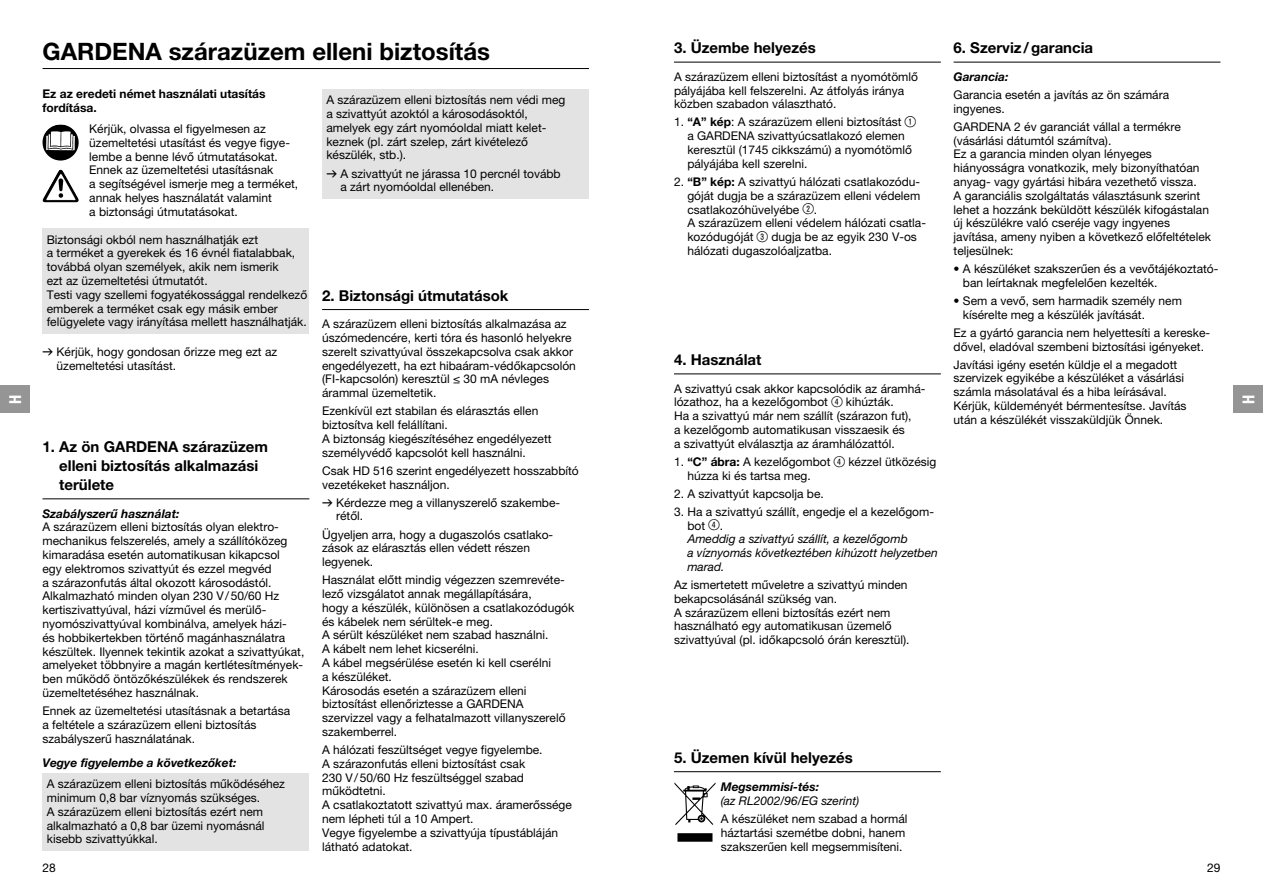
<style>
.page{position:relative;width:1263px;height:893px;background:#fff}
.page>*{position:absolute;margin:0;border:0;box-sizing:border-box;transform-origin:0 0}
.t1{font:700 24px "GARDENA Pro";color:#000}
.t2{font:16.5px "GARDENA Pro Bo Cond";color:#fff}
.t3{font:700 15px/18.8px "GARDENA Pro";color:#000}
.t4{font:12px/13.8px "GARDENA Pro";color:#000}
.t5{font:italic 12px/13.8px "GARDENA Pro";color:#000}
.t6{font:italic 700 12px "GARDENA Pro";color:#000}
.t7{font:700 12px/13.8px "GARDENA Pro";color:#000}
.s1{font-weight:700}
.s2{font-family:"Ziffernim Kreisund Quadrat BQ";font-size:15px}
.s3{font-family:"Formdruck"}
.s4{font-style:normal}
.s5{font-family:"Ziffernim Kreisund Quadrat BQ";font-style:normal;font-size:15px}
</style>
<div class="page">
<div style="left:0;top:386px;width:30px;height:27px;background:#959595"></div>
<div style="left:1233px;top:386px;width:30px;height:27px;background:#959595"></div>
<hr style="left:43px;top:498px;width:266px;height:1px;background:#000">
<div style="left:43px;top:229px;width:266px;height:105px;background:#e3e3e3"></div>
<svg style="left:65px;top:156px;width:7px;height:4px"></svg>
<svg style="left:60px;top:170px;width:9px;height:12px"></svg>
<div style="left:43px;top:773px;width:266px;height:78px;background:#e3e3e3"></div>
<hr style="left:322px;top:309px;width:267px;height:1px;background:#000">
<div style="left:322px;top:89px;width:267px;height:110px;background:#e3e3e3"></div>
<hr style="left:43px;top:68px;width:546px;height:1px;background:#000">
<hr style="left:674px;top:62px;width:267px;height:1px;background:#000">
<hr style="left:674px;top:373px;width:267px;height:1px;background:#000">
<hr style="left:674px;top:771px;width:267px;height:1px;background:#000">
<img style="left:674px;top:783px;width:41px;height:58px">
<hr style="left:954px;top:62px;width:266px;height:1px;background:#000">
<h2 class="t2" style="left:9px;top:404px;width:11px;rotate:-90deg">H</h2>
<h1 class="t1" style="left:43px;top:42px;width:449px">GARDENA szárazüzem elleni biztosítás</h1>
<p class="t3" style="left:674px;top:40px;width:143px">3. Üzembe helyezés</p>
<p class="t4" style="left:674px;top:71px;width:245px">A szárazüzem elleni biztosítást a nyomótömlő pályájába kell felszerelni. Az átfolyás iránya közben szabadon választható.</p>
<p class="t4" style="left:687px;top:117px;width:230px;text-indent:-13px">1. <span class="s1">“A” kép</span>: A szárazüzem elleni biztosítást <span class="s2">1 </span>a GARDENA szivattyúcsatlakozó elemen keresztül (1745 cikkszámú) a nyomótömlő pályájába kell szerelni.</p>
<p class="t4" style="left:687px;top:176px;width:240px;text-indent:-13px">2. <span class="s1">“B” kép:</span> A szivattyú hálózati csatlakozódu&shy;góját dugja be a szárazüzem elleni védelem csatlakozóhüvelyébe <span class="s2">2</span>.<br>A szárazüzem elleni védelem hálózati csatla&shy;kozódugóját <span class="s2">3</span> dugja be az egyik 230 V-os hálózati dugaszolóaljzatba.</p>
<p class="t7" style="left:43px;top:88px;width:225px">Ez az eredeti német használati utasítás fordítása.</p>
<p class="t4" style="left:89px;top:123px;width:210px">Kérjük, olvassa el figyelmesen az üzemeltetési utasítást és vegye figye&shy;lembe a benne lévő útmutatásokat.<br>Ennek az üzemeltetési utasításnak<br>a segítségével ismerje meg a terméket, annak helyes használatát valamint<br>a biztonsági útmutatásokat.</p>
<p class="t4" style="left:47px;top:234px;width:262px">Biztonsági okból nem használhatják ezt<br>a termé ket a gyerekek és 16 évnél fiatalabbak, továbbá olyan személyek, akik nem ismerik<br>ezt az üzemeltetési útmutatót.<br>Testi vagy szellemi fogyatékossággal rendelkező emberek a terméket csak egy másik ember felügyelete vagy irányítása mellett használhatják.</p>
<p class="t4" style="left:57px;top:346px;width:222px;text-indent:-14px"><span class="s3">v</span> Kérjük, hogy gondosan őrizze meg ezt az üzemeltetési utasítást.</p>
<p class="t4" style="left:326px;top:94px;width:241px">A szárazüzem elleni biztosítás nem védi meg a szivattyút azoktól a károsodásoktól, amelyek egy zárt nyomóoldal miatt kelet&shy;keznek (pl. zárt szelep, zárt kivételező készülék, stb.).</p>
<p class="t4" style="left:340px;top:168px;width:222px;text-indent:-14px"><span class="s3">v</span> A szivattyút ne járassa 10 percnél tovább a zárt nyomóoldal ellenében.</p>
<p class="t3" style="left:322px;top:287px;width:188px">2. Biztonsági útmutatások</p>
<p class="t4" style="left:322px;top:318px;width:255px">A szárazüzem elleni biztosítás alkalmazása az úszómedencére, kerti tóra és hasonló helyekre szerelt szivattyúval összekapcsolva csak akkor engedélyezett, ha ezt hibaáram-védőkapcsolón (FI-kapcsolón) keresztül ≤ 30 mA névleges árammal üzemeltetik.</p>
<p class="t4" style="left:322px;top:405px;width:231px">Ezenkívül ezt stabilan és elárasztás ellen biztosítva kell felállítani.<br>A biztonság kiegészítéséhez engedélyezett személyvédő kapcsolót kell használni.</p>
<p class="t4" style="left:322px;top:465px;width:258px">Csak HD 516 szerint engedélyezett hosszabbító vezetékeket használjon.</p>
<p class="t4" style="left:336px;top:497px;width:225px;text-indent:-14px"><span class="s3">v</span> Kérdezze meg a villanyszerelő szakembe - rétől.</p>
<p class="t4" style="left:322px;top:529px;width:233px">Ügyeljen arra, hogy a dugaszolós csatla ko&shy;zások az elárasztás ellen védett részen legyenek.</p>
<p class="t4" style="left:322px;top:574px;width:254px">Használat előtt mindig végezzen szemrevéte&shy;lező vizsgálatot annak megállapítására,<br>hogy a készülék, különösen a csatlakozódugók és kábelek nem sérültek-e meg.<br>A sérült készüléket nem szabad használni.<br>A kábelt nem lehet kicserélni.<br>A kábel megsérülése esetén ki kell cserélni<br>a készüléket.<br>Károsodás esetén a szárazüzem elleni biztosítást ellenőriztesse a GARDENA szervizzel vagy a felhatalmazott villanyszerelő szakemberrel.</p>
<p class="t4" style="left:322px;top:744px;width:251px">A hálózati feszültséget vegye figyelembe.<br>A szárazonfutás elleni biztosítást csak<br>230 V / 50/60 Hz feszültséggel szabad működtetni.<br>A csatlakoztatott szivattyú max. áramerőssége nem lépheti túl a 10 Ampert.<br>Vegye figyelembe a szivattyúja típus tábláján látható adatokat.</p>
<p class="t3" style="left:674px;top:352px;width:89px">4. Használat</p>
<p class="t4" style="left:674px;top:383px;width:253px">A szivattyú csak akkor kapcsolódik az áramhá&shy;lózathoz, ha a kezelőgombot <span class="s2">4</span> kihúzták.<br>Ha a szivattyú már nem szállít (szárazon fut),<br>a kezelőgomb automatikusan visszaesik és<br>a szivattyút elválasztja az áramhálózattól.</p>
<p class="t4" style="left:687px;top:456px;width:251px;text-indent:-13px">1. <span class="s1">“C” ábra:</span> A kezelőgombot <span class="s2">4</span> kézzel ütközésig húzza ki és tartsa meg.</p>
<p class="t4" style="left:674px;top:488px;width:151px">2. A szivattyút kapcsolja be.</p>
<p class="t5" style="left:687px;top:506px;width:252px;text-indent:-13px"><span class="s4">3. Ha a szivattyú szállít, engedje el a kezelőgom - bot</span> <span class="s5">4</span><span class="s4">.<br></span>Ameddig a szivattyú szállít, a kezelőgomb<br>a víznyomás következtében kihúzott helyzetben marad.</p>
<p class="t4" style="left:674px;top:579px;width:237px">Az ismertetett műveletre a szivattyú minden bekapcsolásánál szükség van.<br>A szárazüzem elleni biztosítás ezért nem használható egy automatikusan üzemelő szivattyúval (pl. időkapcsoló órán keresztül).</p>
<p class="t3" style="left:59px;top:439px;width:210px;text-indent:-17px">1. Az ön GARDENA szárazüzem elleni biztosítás alkalmazási területe</p>
<p class="t6" style="left:43px;top:509px;width:139px">Szabályszerű használat:</p>
<p class="t4" style="left:43px;top:521px;width:263px">A szárazüzem elleni biztosítás olyan elektro&shy;mechanikus felszerelés, amely a szállítóközeg kimaradása esetén automatikusan kikapcsol<br>egy elektromos szivattyút és ezzel megvéd<br>a szárazonfutás által okozott károsodástól.<br>Alkalmazható minden olyan 230 V / 50/60 Hz kertiszivattyúval, házi vízművel és merülő&shy;nyomószivattyúval kombinálva, amelyek házi-<br>és hobbikertekben történő magánhasználatra készültek. Ilyennek tekintik azokat a szivattyúkat, amelyeket többnyire a magán kertlétesítmények&shy;ben működő öntözőkészülékek és rendszerek üzemeltetéséhez használnak.</p>
<p class="t4" style="left:43px;top:705px;width:249px">Ennek az üzemeltetési utasításnak a betartása a feltétele a szárazüzem elleni biztosítás szabályszerű használatának.</p>
<p class="t6" style="left:43px;top:759px;width:196px">Vegye figyelembe a következőket:</p>
<p class="t4" style="left:47px;top:778px;width:240px">A szárazüzem elleni biztosítás működéséhez minimum 0,8 bar víznyomás szükséges.<br>A szárazüzem elleni biztosítás ezért nem alkalmazható a 0,8 bar üzemi nyomásnál kisebb szivattyúkkal.</p>
<p class="t3" style="left:674px;top:750px;width:180px">5. Üzemen kívül helyezés</p>
<p class="t6" style="left:721px;top:783px;width:100px">Megsemmisí-tés:</p>
<p class="t5" style="left:721px;top:795px;width:140px">(az RL2002/96/EG szerint)</p>
<p class="t4" style="left:721px;top:813px;width:188px">A készüléket nem szabad a hormál háztartási szemétbe dobni, hanem szakszerűen kell megsemmisíteni.</p>
<p class="t4" style="left:43px;top:862px;width:15px">28</p>
<p class="t3" style="left:954px;top:40px;width:141px">6. Szerviz / garancia</p>
<p class="t6" style="left:954px;top:72px;width:56px">Garancia:</p>
<p class="t4" style="left:954px;top:89px;width:217px">Garancia esetén a javítás az ön számára ingyenes.</p>
<p class="t4" style="left:954px;top:121px;width:259px">GARDENA 2 év garanciát vállal a termékre (vásárlási dátumtól számítva).<br>Ez a garancia minden olyan lényeges hiányosságra vonatkozik, mely bizonyíthatóan anyag- vagy gyártási hibára vezethető vissza.<br>A garanciális szolgáltatás választásunk szerint lehet a hozzánk beküldött készülék kifogástalan új készülékre való cseréje vagy ingyenes javítása, ameny nyiben a következő előfeltételek teljesülnek:</p>
<p class="t4" style="left:963px;top:263px;width:257px;text-indent:-9px">• A készüléket szakszerűen és a vevőtájékoztató&shy;ban leírtaknak megfelelően kezelték.</p>
<p class="t4" style="left:963px;top:295px;width:220px;text-indent:-9px">• Sem a vevő, sem harmadik személy nem kísérelte meg a készülék javítását.</p>
<p class="t4" style="left:954px;top:327px;width:258px">Ez a gyártó garancia nem helyettesíti a kereske&shy;dővel, eladóval szembeni biztosítási igényeket.</p>
<p class="t4" style="left:954px;top:359px;width:234px">Javítási igény esetén küldje el a megadott szervizek egyikébe a készüléket a vásárlási számla másolatával és a hiba leírásával.<br>Kérjük, küldeményét bérmentesítse. Javítás után a készülékét visszaküldjük Önnek.</p>
<p class="t4" style="left:1207px;top:862px;width:15px">29</p>
<h2 class="t2" style="left:1243px;top:404px;width:11px;rotate:-90deg">H</h2>
</div>
